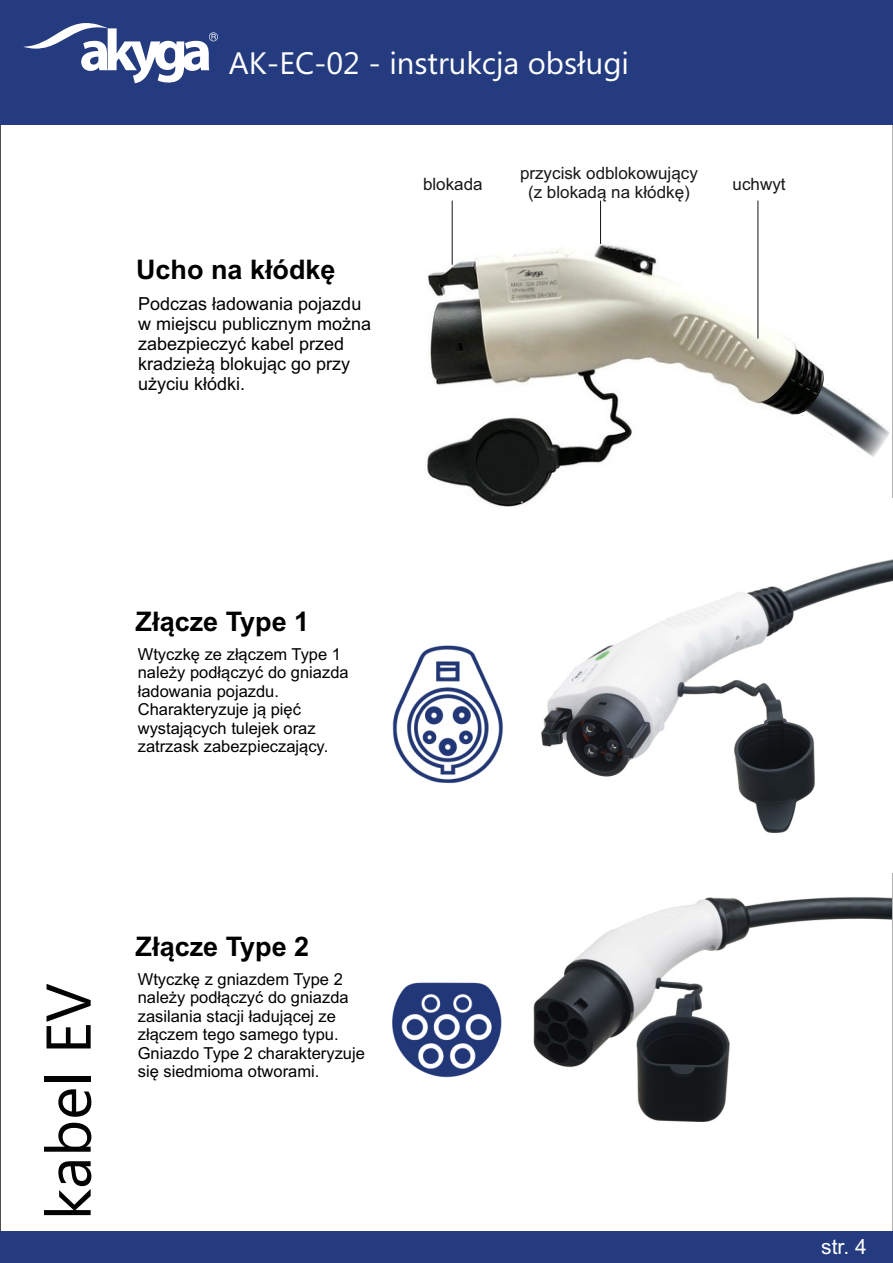
<style>
.page{position:relative;width:893px;height:1263px;background:#fff}
.page>*{position:absolute;margin:0;border:0;box-sizing:border-box;transform-origin:0 0}
.t1{font:63px "Ebrima";color:#030303}
.t2{font:31.05px "Ebrima";color:#fff}
.t3{font:700 27px "Arial";color:#000}
.t4{font:21px "Arial";color:#fff}
.t5{font:18px/20.1px "Arial";color:#000}
.t6{font:17.1px/19px "Arial";color:#151616;text-align:center}
.t7{font:16.5px/18.5px "Arial";color:#000}
</style>
<div class="page">
<div style="left:0;top:1231px;width:893px;height:31px;background:#243b80"></div>
<img style="left:392px;top:982px;width:110px;height:96px">
<img style="left:392px;top:645px;width:111px;height:139px">
<img style="left:541px;top:559px;width:352px;height:274px">
<div style="left:0;top:0;width:893px;height:124px;background:#243b80"></div>
<svg style="left:23px;top:23px;width:195px;height:60px"></svg>
<img style="left:533px;top:897px;width:359px;height:225px">
<img style="left:840px;top:394px;width:50px;height:63px">
<img style="left:427px;top:240px;width:413px;height:267px">
<hr style="left:452px;top:201px;width:1px;height:64px;background:#151616">
<hr style="left:600px;top:201px;width:1px;height:43px;background:#151616">
<hr style="left:757px;top:201px;width:1px;height:138px;background:#151616">
<h2 class="t2" style="left:229px;top:51px;width:402px">AK-EC-02 - instrukcja obsługi</h2>
<h3 class="t3" style="left:136px;top:260px;width:201px">Ucho na kłódkę</h3>
<p class="t5" style="left:138px;top:295px;width:235px">Podczas ładowania pojazdu w miejscu publicznym można zabezpieczyć kabel przed kradzieżą blokując go przy użyciu kłódki.</p>
<p class="t6" style="left:423px;top:176px;width:61px">blokada</p>
<p class="t6" style="left:520px;top:165px;width:179px">przycisk odblokowujący (z blokadą na kłódkę)</p>
<p class="t6" style="left:733px;top:176px;width:54px">uchwyt</p>
<h3 class="t3" style="left:136px;top:611px;width:175px">Złącze Type 1</h3>
<p class="t7" style="left:138px;top:646px;width:212px">Wtyczkę ze złączem Type 1 należy podłączyć do gniazda ładowania pojazdu.<br>Charakteryzuje ją pięć wystających tulejek oraz zatrzask zabezpieczający.</p>
<h1 class="t1" style="left:45px;top:1220px;width:238px;rotate:-90deg">kabel EV</h1>
<h3 class="t3" style="left:136px;top:936px;width:175px">Złącze Type 2</h3>
<p class="t7" style="left:138px;top:971px;width:229px">Wtyczkę z gniazdem Type 2 należy podłączyć do gniazda zasilania stacji ładującej ze złączem tego samego typu.<br>Gniazdo Type 2 charakteryzuje się siedmioma otworami.</p>
<p class="t4" style="left:821px;top:1239px;width:47px">str. 4</p>
</div>
